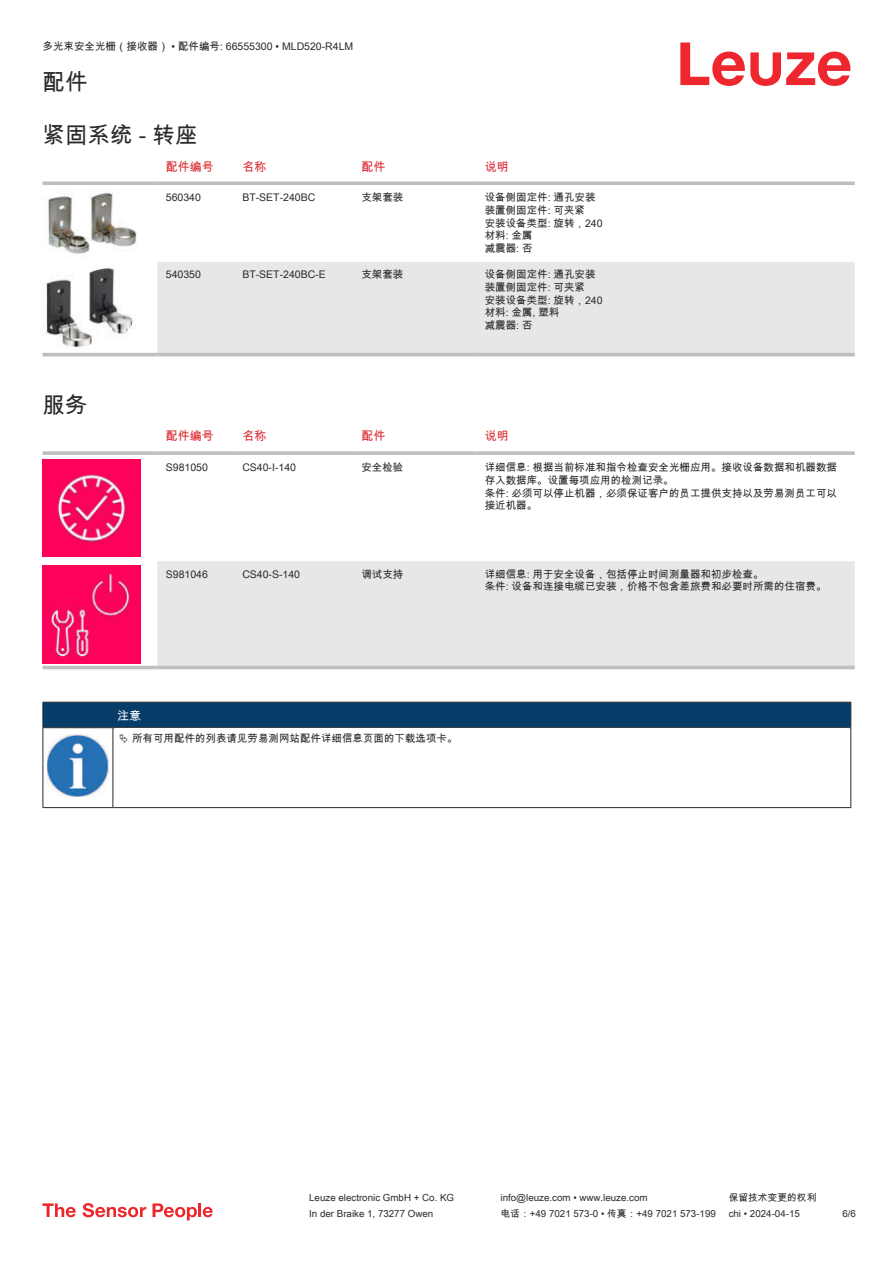
<style>
.page{position:relative;width:893px;height:1263px;background:#fff}
.page>*{position:absolute;margin:0;border:0;box-sizing:border-box;transform-origin:0 0}
.t1{font:22.5px "Arial Unicode MS";color:#2b292a}
.t2{font:12px "Arial Unicode MS";color:#db2a30}
.t3{font:12px "Arial Unicode MS";color:#fff}
.t4{font:10.5px/12.6px "Arial Unicode MS";color:#2b292a}
.t5{font:9.75px "Arial Unicode MS";color:#2b292a}
</style>
<div class="page">
<svg style="left:680px;top:43px;width:170px;height:43px"></svg>
<svg style="left:43px;top:356px;width:812px;height:1px"></svg>
<div style="left:157px;top:262px;width:698px;height:91px;background:#e6e7e9"></div>
<svg style="left:43px;top:181px;width:114px;height:4px"></svg>
<svg style="left:157px;top:181px;width:77px;height:4px"></svg>
<svg style="left:234px;top:181px;width:119px;height:4px"></svg>
<svg style="left:353px;top:181px;width:123px;height:4px"></svg>
<svg style="left:476px;top:181px;width:379px;height:4px;background:#c4c6c8"></svg>
<hr style="left:43px;top:353px;width:114px;height:3px;background:#bdbfc1">
<hr style="left:157px;top:353px;width:77px;height:3px;background:#bdbfc1">
<hr style="left:234px;top:353px;width:119px;height:3px;background:#bdbfc1">
<hr style="left:353px;top:353px;width:123px;height:3px;background:#bdbfc1">
<hr style="left:476px;top:353px;width:379px;height:3px;background:#bdbfc1">
<img style="left:44px;top:189px;width:93px;height:65px">
<img style="left:44px;top:267px;width:89px;height:81px">
<svg style="left:43px;top:459px;width:812px;height:211px"></svg>
<div style="left:157px;top:561px;width:698px;height:105px;background:#e6e7e9"></div>
<svg style="left:43px;top:451px;width:114px;height:4px"></svg>
<svg style="left:157px;top:451px;width:77px;height:4px"></svg>
<svg style="left:234px;top:451px;width:119px;height:4px"></svg>
<svg style="left:353px;top:451px;width:123px;height:4px"></svg>
<svg style="left:476px;top:451px;width:379px;height:4px;background:#c3c5c7"></svg>
<hr style="left:43px;top:666px;width:114px;height:3px;background:#bdbfc1">
<hr style="left:157px;top:666px;width:77px;height:3px;background:#bdbfc1">
<hr style="left:234px;top:666px;width:119px;height:3px;background:#bdbfc1">
<hr style="left:353px;top:666px;width:123px;height:3px;background:#bdbfc1">
<hr style="left:476px;top:666px;width:379px;height:3px;background:#bdbfc1">
<img style="left:43px;top:459px;width:97px;height:98px">
<img style="left:43px;top:565px;width:97px;height:98px">
<div style="left:43px;top:702px;width:808px;height:26px;background:#063d69"></div>
<hr style="left:113px;top:727px;width:738px;height:1px;background:#2b292a">
<hr style="left:43px;top:728px;width:1px;height:75px;background:#2b292a">
<hr style="left:113px;top:728px;width:1px;height:75px;background:#2b292a">
<hr style="left:850px;top:728px;width:1px;height:75px;background:#2b292a">
<hr style="left:43px;top:807px;width:70px;height:1px;background:#2b292a">
<hr style="left:113px;top:807px;width:738px;height:1px;background:#2b292a">
<img style="left:47px;top:734px;width:61px;height:63px">
<svg style="left:43px;top:1203px;width:33px;height:14px"></svg>
<svg style="left:83px;top:1203px;width:63px;height:14px"></svg>
<svg style="left:153px;top:1203px;width:44px;height:17px"></svg>
<hr style="left:198px;top:1203px;width:3px;height:14px;background:#ed272d">
<svg style="left:203px;top:1207px;width:10px;height:10px"></svg>
<p class="t4" style="left:43px;top:40px;width:312px">多光束安全光栅（接收器） • 配件编号: 66555300 • MLD520-R4LM</p>
<h1 class="t1" style="left:43px;top:66px;width:46px">配件</h1>
<h1 class="t1" style="left:43px;top:119px;width:157px">紧固系统 - 转座</h1>
<p class="t2" style="left:166px;top:158px;width:49px">配件编号</p>
<p class="t2" style="left:242px;top:158px;width:25px">名称</p>
<p class="t2" style="left:361px;top:158px;width:25px">配件</p>
<p class="t2" style="left:485px;top:158px;width:25px">说明</p>
<p class="t4" style="left:166px;top:191px;width:37px">560340</p>
<p class="t4" style="left:242px;top:191px;width:74px">BT-SET-240BC</p>
<p class="t4" style="left:361px;top:191px;width:43px">支架套装</p>
<p class="t4" style="left:485px;top:191px;width:119px">设备侧固定件: 通孔安装装置侧固定件: 可夹紧<br>安装设备类型: 旋转，240材料: 金属<br>减震器: 否</p>
<p class="t4" style="left:166px;top:268px;width:37px">540350</p>
<p class="t4" style="left:242px;top:268px;width:85px">BT-SET-240BC-E</p>
<p class="t4" style="left:361px;top:268px;width:43px">支架套装</p>
<p class="t4" style="left:485px;top:268px;width:119px">设备侧固定件: 通孔安装装置侧固定件: 可夹紧<br>安装设备类型: 旋转，240材料: 金属, 塑料<br>减震器: 否</p>
<h1 class="t1" style="left:43px;top:389px;width:46px">服务</h1>
<p class="t2" style="left:166px;top:427px;width:49px">配件编号</p>
<p class="t2" style="left:242px;top:427px;width:25px">名称</p>
<p class="t2" style="left:361px;top:427px;width:25px">配件</p>
<p class="t2" style="left:485px;top:427px;width:25px">说明</p>
<p class="t4" style="left:166px;top:461px;width:44px">S981050</p>
<p class="t4" style="left:242px;top:461px;width:55px">CS40-I-140</p>
<p class="t4" style="left:361px;top:461px;width:43px">安全检验</p>
<p class="t4" style="left:485px;top:461px;width:354px">详细信息: 根据当前标准和指令检查安全光栅应用。接收设备数据和机器数据存入数据库 。设置每项应用的检测记录。<br>条件: 必须可以停止机器，必须保证客户的员工提供支持以及劳易测员工可以接近机 器。</p>
<p class="t4" style="left:166px;top:567px;width:44px">S981046</p>
<p class="t4" style="left:242px;top:567px;width:59px">CS40-S-140</p>
<p class="t4" style="left:361px;top:567px;width:43px">调试支持</p>
<p class="t4" style="left:485px;top:567px;width:343px">详细信息: 用于安全设备，包括停止时间测量器和初步检查。<br>条件: 设备和连接电缆已安装，价格不包含差旅费和必要时所需的住宿费。</p>
<p class="t3" style="left:117px;top:707px;width:25px">注意</p>
<p class="t4" style="left:132px;top:732px;width:327px">所有可用配件的列表请见劳易测网站配件详细信息页面的下载选项卡。</p>
<p class="t5" style="left:309px;top:1191px;width:146px">Leuze electronic GmbH + Co. KG</p>
<p class="t5" style="left:501px;top:1191px;width:149px">info@leuze.com • www.leuze.com</p>
<p class="t5" style="left:729px;top:1191px;width:89px">保留技术变更的权利</p>
<p class="t5" style="left:309px;top:1206px;width:126px">In der Braike 1, 73277 Owen</p>
<p class="t5" style="left:501px;top:1206px;width:217px">电话：+49 7021 573-0 • 传真：+49 7021 573-199</p>
<p class="t5" style="left:729px;top:1206px;width:73px">chi • 2024-04-15</p>
<p class="t5" style="left:842px;top:1206px;width:15px">6/6</p>
</div>
